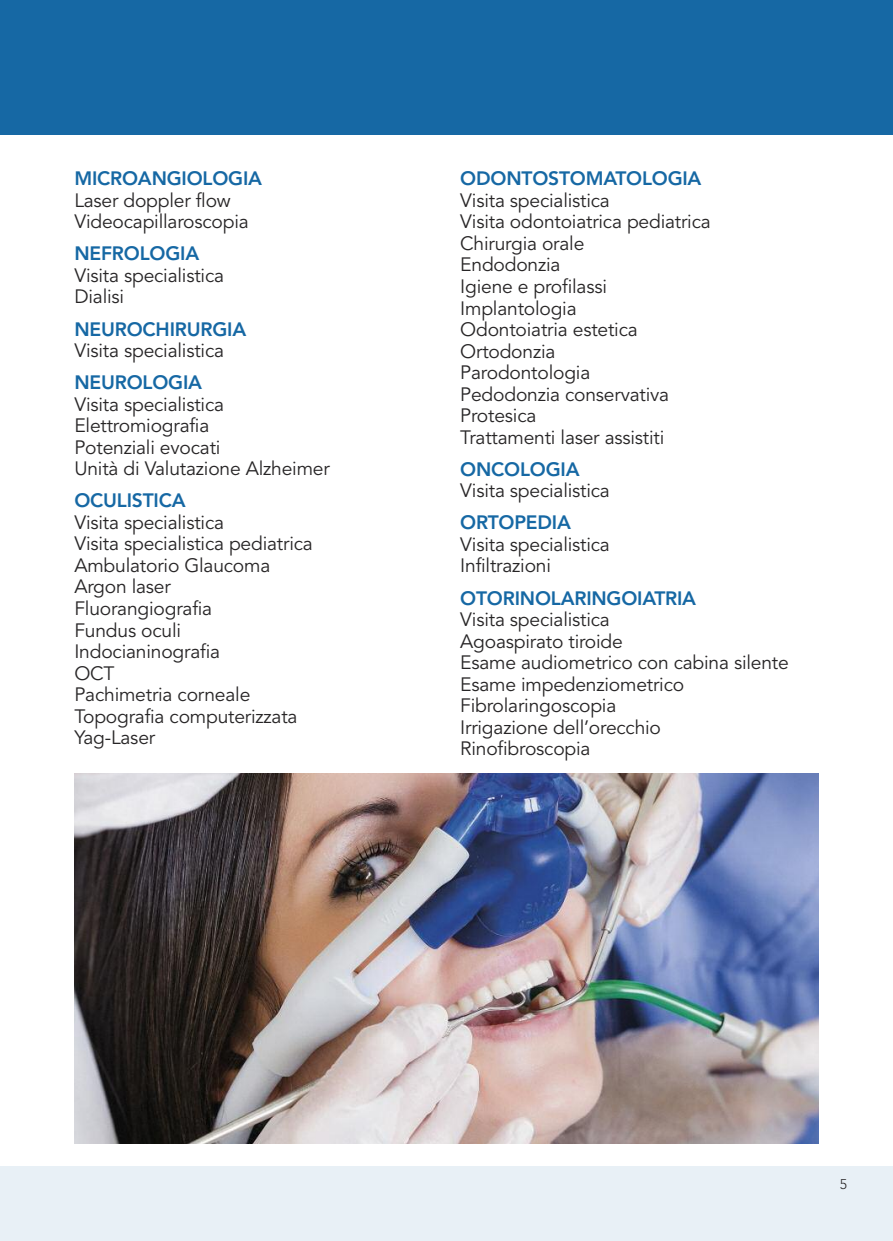
<style>
.page{position:relative;width:893px;height:1241px;background:#fff}
.page>*{position:absolute;margin:0;border:0;box-sizing:border-box;transform-origin:0 0}
.t1{font:19.25px/21.5px "Avenir";letter-spacing:-.01em;color:#272526}
.t2{font:800 19.25px "Avenir";letter-spacing:-.01em;color:#1668a4}
.t3{font:300 14px "Avenir";color:#272526}
</style>
<div class="page">
<div style="left:0;top:1166px;width:893px;height:74px;background:#e8f0f6"></div>
<div style="left:0;top:0;width:893px;height:134px;background:#1668a4"></div>
<img style="left:74px;top:773px;width:745px;height:370px">
<p class="t2" style="left:74px;top:163px;width:189px">MICROANGIOLOGIA</p>
<p class="t1" style="left:74px;top:190px;width:176px">Laser doppler flow<br>Videocapillaroscopia</p>
<p class="t2" style="left:74px;top:239px;width:126px">NEFROLOGIA</p>
<p class="t1" style="left:74px;top:265px;width:151px">Visita specialistica<br>Dialisi</p>
<p class="t2" style="left:74px;top:314px;width:173px">NEUROCHIRURGIA</p>
<p class="t1" style="left:74px;top:340px;width:151px">Visita specialistica</p>
<p class="t2" style="left:74px;top:367px;width:129px">NEUROLOGIA</p>
<p class="t1" style="left:74px;top:393px;width:257px">Visita specialistica<br>Elettromiografia<br>Potenziali evocati<br>Unità di Valutazione Alzheimer</p>
<p class="t2" style="left:74px;top:485px;width:113px">OCULISTICA</p>
<p class="t1" style="left:74px;top:511px;width:240px">Visita specialistica<br>Visita specialistica pediatrica<br>Ambulatorio Glaucoma<br>Argon laser<br>Fluorangiografia<br>Fundus oculi<br>Indocianinografia<br>OCT<br>Pachimetria corneale<br>Topografia computerizzata<br>Yag-Laser</p>
<p class="t2" style="left:460px;top:163px;width:243px">ODONTOSTOMATOLOGIA</p>
<p class="t1" style="left:460px;top:190px;width:252px">Visita specialistica<br>Visita odontoiatrica pediatrica<br>Chirurgia orale<br>Endodonzia<br>Igiene e profilassi<br>Implantologia<br>Odontoiatria estetica<br>Ortodonzia<br>Parodontologia<br>Pedodonzia conservativa<br>Protesica<br>Trattamenti laser assistiti</p>
<p class="t2" style="left:460px;top:454px;width:121px">ONCOLOGIA</p>
<p class="t1" style="left:460px;top:480px;width:151px">Visita specialistica</p>
<p class="t2" style="left:460px;top:507px;width:112px">ORTOPEDIA</p>
<p class="t1" style="left:460px;top:534px;width:151px">Visita specialistica<br>Infiltrazioni</p>
<p class="t2" style="left:460px;top:582px;width:237px">OTORINOLARINGOIATRIA</p>
<p class="t1" style="left:460px;top:609px;width:330px">Visita specialistica<br>Agoaspirato tiroide<br>Esame audiometrico con cabina silente<br>Esame impedenziometrico<br>Fibrolaringoscopia<br>Irrigazione dell’orecchio<br>Rinofibroscopia</p>
<p class="t3" style="left:840px;top:1175px;width:9px">5</p>
</div>
